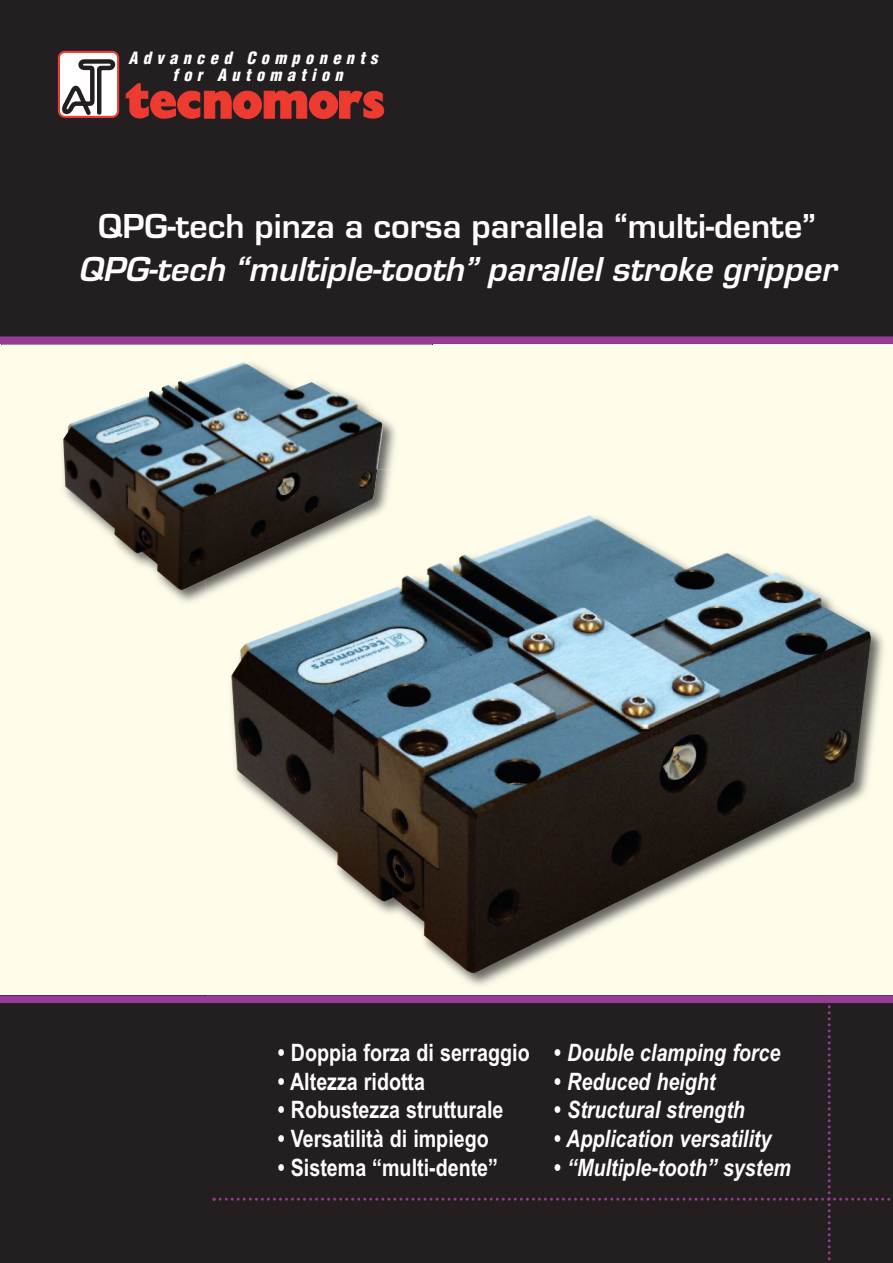
<style>
.page{position:relative;width:893px;height:1263px;background:#231f20}
.page>*{position:absolute;margin:0;border:0;box-sizing:border-box;transform-origin:0 0}
.t1{font:italic 700 36px "Eurostile";color:#fff}
.t2{font:700 36px "Eurostile";color:#fff}
.t3{font:700 24px "Arial Narrow";color:#fff}
.t4{font:italic 700 24px "Arial Narrow";color:#fff}
.t5{font:italic 900 condensed 16.5px/16.5px "Helvetica";color:#fff;text-align:center}
</style>
<div class="page">
<div style="left:0;top:336px;width:893px;height:8px;background:#973c96"></div>
<div style="left:0;top:995px;width:893px;height:8px;background:#973c96"></div>
<div style="left:59px;top:52px;width:59px;height:65px;background:#fff;border-radius:6px"></div>
<div style="left:58px;top:51px;width:61px;height:67px;border:2px solid #ee3b32;border-radius:6px"></div>
<svg style="left:61px;top:59px;width:54px;height:59px"></svg>
<svg style="left:126px;top:83px;width:259px;height:36px"></svg>
<div style="left:0;top:344px;width:893px;height:651px;background:#fffdea"></div>
<img style="left:2px;top:344px;width:430px;height:258px">
<img style="left:63px;top:385px;width:110px;height:54px">
<img style="left:206px;top:645px;width:687px;height:351px">
<svg style="left:213px;top:1003px;width:680px;height:258px"></svg>
<img style="left:449px;top:515px;width:435px;height:130px">
<img style="left:206px;top:546px;width:69px;height:33px">
<img style="left:206px;top:469px;width:171px;height:63px">
<img style="left:231px;top:563px;width:218px;height:112px">
<p class="t5" style="left:128px;top:50px;width:252px">Advanced Components for Automation</p>
<h1 class="t2" style="left:98px;top:205px;width:719px">QPG-tech pinza a corsa parallela “multi-dente”</h1>
<h1 class="t1" style="left:78px;top:248px;width:768px">QPG-tech “multiple-tooth” parallel stroke gripper</h1>
<p class="t3" style="left:278px;top:1038px;width:253px">• Doppia forza di serraggio</p>
<p class="t3" style="left:278px;top:1067px;width:149px">• Altezza ridotta</p>
<p class="t3" style="left:278px;top:1096px;width:227px">• Robustezza strutturale</p>
<p class="t3" style="left:278px;top:1125px;width:212px">• Versatilità di impiego</p>
<p class="t3" style="left:278px;top:1154px;width:222px">• Sistema “multi-dente”</p>
<p class="t4" style="left:554px;top:1038px;width:228px">• Double clamping force</p>
<p class="t4" style="left:554px;top:1067px;width:163px">• Reduced height</p>
<p class="t4" style="left:554px;top:1096px;width:192px">• Structural strength</p>
<p class="t4" style="left:554px;top:1125px;width:219px">• Application versatility</p>
<p class="t4" style="left:554px;top:1154px;width:238px">• “Multiple-tooth” system</p>
</div>
